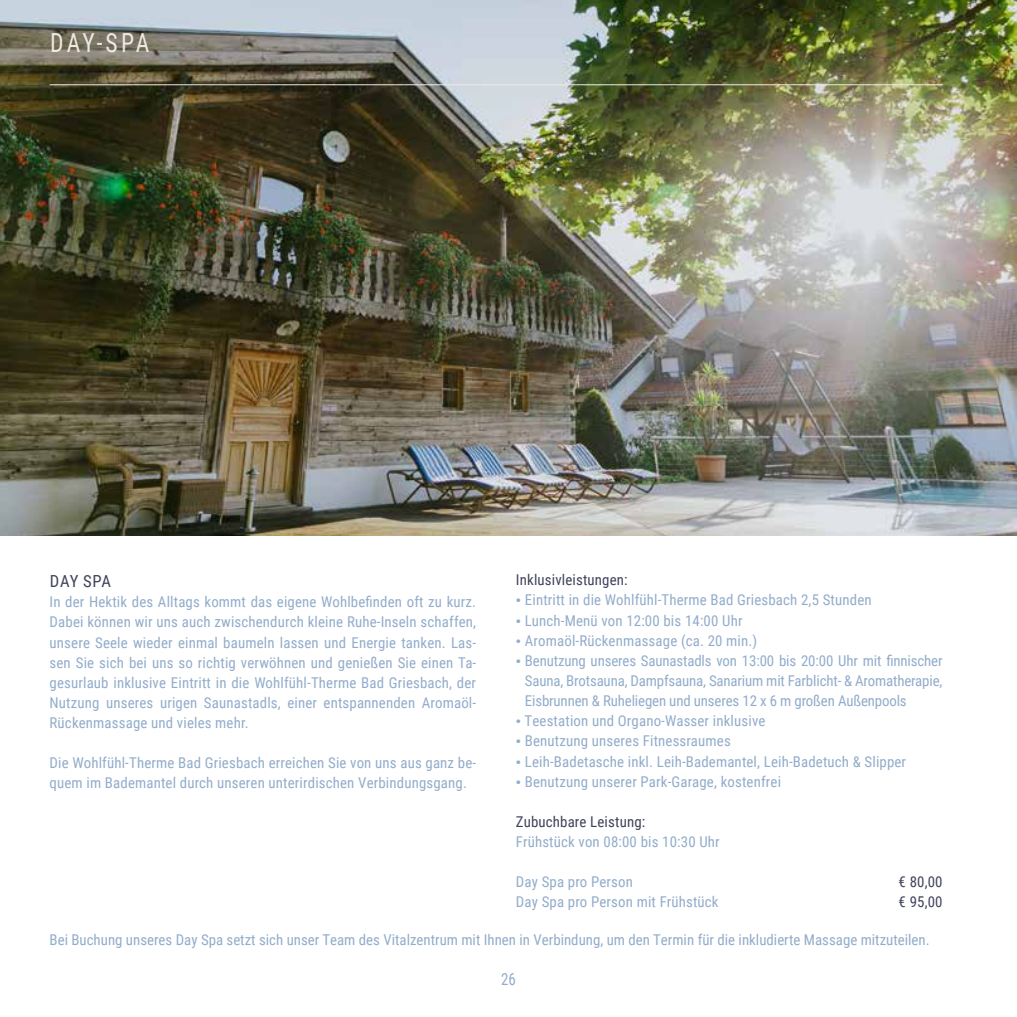
<style>
.page{position:relative;width:1017px;height:1017px;background:#fff}
.page>*{position:absolute;margin:0;border:0;box-sizing:border-box;transform-origin:0 0}
.t1{font:26.25px "Roboto Condensed";letter-spacing:.11em;color:#f0e9e2;scale:.9 1}
.t2{font:16.62px "Roboto Condensed";letter-spacing:.02em;color:#3f425b}
.t3{font:16.62px "Roboto Condensed";color:#92accb;scale:.9 1}
.t4{font:14.88px/20.1px "Roboto Condensed";letter-spacing:.01em;color:#92accb;text-align:justify}
.t5{font:14.88px "Roboto Condensed";letter-spacing:.01em;color:#3f425b}
.s1{font-family:"Baskerville"}
</style>
<div class="page">
<img style="left:0;top:0;width:1017px;height:536px">
<hr style="left:50px;top:84px;width:893px;height:1px;background:#f0e9e2">
<h1 class="t1" style="left:50px;top:25px;width:112px">DAY-SPA</h1>
<p class="t5" style="left:516px;top:570px;width:113px">Inklusivleistungen:</p>
<p class="t4" style="left:516px;top:590px;width:357px"><span class="s1">•</span> Eintritt in die Wohlfühl-Therme Bad Griesbach 2,5 Stunden</p>
<p class="t4" style="left:516px;top:610px;width:228px"><span class="s1">•</span> Lunch-Menü von 12:00 bis 14:00 Uhr</p>
<p class="t4" style="left:516px;top:630px;width:243px"><span class="s1">•</span> Aromaöl-Rückenmassage (ca. 20 min.)</p>
<p class="t4" style="left:525px;top:650px;width:419px;text-indent:-9px"><span class="s1">•</span> Benutzung unseres Saunastadls von 13:00 bis 20:00 Uhr mit finnischer Sauna, Brotsauna, Dampfsauna, Sanarium mit Farblicht- &amp; Aromatherapie, Eisbrunnen &amp; Ruheliegen und unseres 12 x 6 m großen Außenpools</p>
<p class="t4" style="left:516px;top:710px;width:251px"><span class="s1">•</span> Teestation und Organo-Wasser inklusive</p>
<p class="t4" style="left:516px;top:730px;width:216px"><span class="s1">•</span> Benutzung unseres Fitnessraumes</p>
<p class="t4" style="left:516px;top:751px;width:392px"><span class="s1">•</span> Leih-Badetasche inkl. Leih-Bademantel, Leih-Badetuch &amp; Slipper</p>
<p class="t4" style="left:516px;top:771px;width:267px"><span class="s1">•</span> Benutzung unserer Park-Garage, kostenfrei</p>
<p class="t5" style="left:516px;top:811px;width:131px">Zubuchbare Leistung:</p>
<p class="t4" style="left:516px;top:831px;width:205px">Frühstück von 08:00 bis 10:30 Uhr</p>
<p class="t4" style="left:516px;top:871px;width:119px">Day Spa pro Person</p>
<p class="t5" style="left:899px;top:871px;width:45px">€ 80,00</p>
<p class="t4" style="left:516px;top:891px;width:204px">Day Spa pro Person mit Frühstück</p>
<p class="t5" style="left:899px;top:892px;width:45px">€ 95,00</p>
<p class="t4" style="left:50px;top:929px;width:881px">Bei Buchung unseres Day Spa setzt sich unser Team des Vitalzentrum mit Ihnen in Verbindung, um den Termin für die inkludierte Massage mitzuteilen.</p>
<p class="t2" style="left:50px;top:570px;width:63px">DAY SPA</p>
<p class="t4" style="left:50px;top:591px;width:428px">In der Hektik des Alltags kommt das eigene Wohlbefinden oft zu kurz.<br>Dabei können wir uns auch zwischendurch kleine Ruhe-Inseln schaffen, unsere Seele wieder einmal baumeln lassen und Energie tanken. Las&shy;sen Sie sich bei uns so richtig verwöhnen und genießen Sie einen Ta&shy;gesurlaub inklusive Eintritt in die Wohlfühl-Therme Bad Griesbach, der Nutzung unseres urigen Saunastadls, einer entspannenden Aromaöl-Rückenmassage und vieles mehr.</p>
<p class="t4" style="left:50px;top:752px;width:428px">Die Wohlfühl-Therme Bad Griesbach erreichen Sie von uns aus ganz be&shy;quem im Bademantel durch unseren unterirdischen Verbindungsgang.</p>
<p class="t3" style="left:501px;top:967px;width:18px">26</p>
</div>
